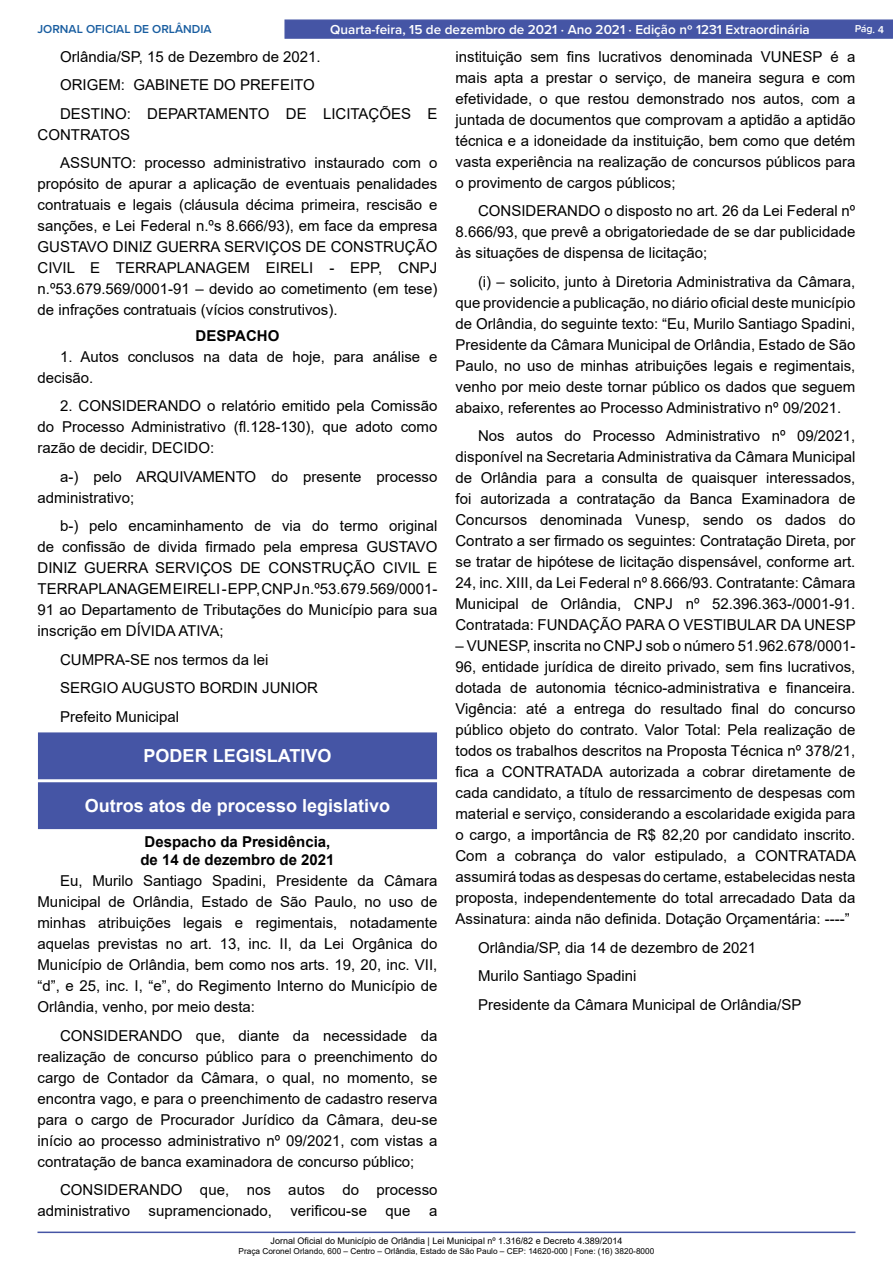
<style>
.page{position:relative;width:893px;height:1263px;background:#fff}
.page>*{position:absolute;margin:0;border:0;box-sizing:border-box;transform-origin:0 0}
.t1{font:700 18px "Arial";color:#fff}
._2_-_Corpo{font:15px/21px "Arial";color:#000;text-align:justify}
._1_-_Cabeçalho{font:700 15px "Arial";color:#000}
.t2{font:600 13.5px "Proxima Nova";color:#fff}
.t3{font:600 12px "Proxima Nova";color:#185da0}
.t4{font:600 10.5px "Proxima Nova";color:#fff}
.t5{font:9px "Arial";color:#000}
.t6{font:8.25px "Arial";color:#000}
</style>
<div class="page">
<hr style="left:38px;top:1231px;width:817px;height:2px;background:#4555a5">
<div style="left:284px;top:19px;width:609px;height:20px;background:#4555a5;border:1px solid #4555a5"></div>
<div style="left:39px;top:733px;width:397px;height:46px;background:#4555a5"></div>
<div style="left:38px;top:732px;width:399px;height:47px;border:1px solid #4555a5"></div>
<div style="left:39px;top:783px;width:397px;height:45px;background:#4555a5"></div>
<div style="left:38px;top:782px;width:399px;height:47px;border:1px solid #4555a5"></div>
<p class="t3" style="left:38px;top:20px;width:176px">JORNAL OFICIAL DE ORLÂNDIA</p>
<p class="t2" style="left:330px;top:19px;width:481px">Quarta-feira, 15 de dezembro de 2021 ⋅ Ano 2021 ⋅ Edição nº 1231 Extraordinária</p>
<p class="t4" style="left:855px;top:21px;width:31px;rotate:2deg">Pág. 4</p>
<p class="_2_-_Corpo" style="left:60px;top:46px;width:262px">Orlândia/SP, 15 de Dezembro de 2021.</p>
<p class="_2_-_Corpo" style="left:60px;top:74px;width:256px">ORIGEM: GABINETE DO PREFEITO</p>
<p class="_2_-_Corpo" style="left:38px;top:103px;width:401px;text-indent:22px">DESTINO: DEPARTAMENTO DE LICITAÇÕES E<br>CONTRATOS</p>
<p class="_2_-_Corpo" style="left:38px;top:152px;width:401px;text-indent:22px">ASSUNTO: processo administrativo instaurado com o propósito de apurar a aplicação de eventuais penalidades contratuais e legais (cláusula décima primeira, rescisão e sanções, e Lei Federal n.ºs 8.666/93), em face da empresa GUSTAVO DINIZ GUERRA SERVIÇOS DE CONSTRUÇÃO CIVIL E TERRAPLANAGEM EIRELI - EPP, CNPJ n.º53.679.569/0001-91 – devido ao cometimento (em tese) de infrações contratuais (vícios construtivos).</p>
<p class="_1_-_Cabeçalho" style="left:196px;top:325px;width:85px">DESPACHO</p>
<p class="_2_-_Corpo" style="left:38px;top:346px;width:401px;text-indent:22px">1. Autos conclusos na data de hoje, para análise e decisão.</p>
<p class="_2_-_Corpo" style="left:38px;top:395px;width:401px;text-indent:22px">2. CONSIDERANDO o relatório emitido pela Comissão do Processo Administrativo (fl.128-130), que adoto como razão de decidir, DECIDO:</p>
<p class="_2_-_Corpo" style="left:38px;top:466px;width:401px;text-indent:22px">a-) pelo ARQUIVAMENTO do presente processo administrativo;</p>
<p class="_2_-_Corpo" style="left:38px;top:515px;width:401px;text-indent:22px">b-) pelo encaminhamento de via do termo original de confissão de divida firmado pela empresa GUSTAVO DINIZ GUERRA SERVIÇOS DE CONSTRUÇÃO CIVIL E TERRAPLANAGEM EIRELI - EPP, CNPJ n.º53.679.569/0001- 91 ao Departamento de Tributações do Município para sua inscrição em DÍVIDA ATIVA;</p>
<p class="_2_-_Corpo" style="left:60px;top:649px;width:210px">CUMPRA-SE nos termos da lei</p>
<p class="_2_-_Corpo" style="left:60px;top:677px;width:260px">SERGIO AUGUSTO BORDIN JUNIOR</p>
<p class="_2_-_Corpo" style="left:60px;top:706px;width:121px">Prefeito Municipal</p>
<p class="t1" style="left:144px;top:743px;width:189px">PODER LEGISLATIVO</p>
<p class="t1" style="left:85px;top:793px;width:307px">Outros atos de processo legislativo</p>
<p class="_1_-_Cabeçalho" style="left:145px;top:831px;width:187px">Despacho da Presidência,</p>
<p class="_1_-_Cabeçalho" style="left:140px;top:849px;width:196px">de 14 de dezembro de 2021</p>
<p class="_2_-_Corpo" style="left:38px;top:870px;width:401px;text-indent:22px">Eu, Murilo Santiago Spadini, Presidente da Câmara Municipal de Orlândia, Estado de São Paulo, no uso de minhas atribuições legais e regimentais, notadamente aquelas previstas no art. 13, inc. II, da Lei Orgânica do Município de Orlândia, bem como nos arts. 19, 20, inc. VII, “d”, e 25, inc. I, “e”, do Regimento Interno do Município de Orlândia, venho, por meio desta:</p>
<p class="_2_-_Corpo" style="left:38px;top:1025px;width:401px;text-indent:22px">CONSIDERANDO que, diante da necessidade da realização de concurso público para o preenchimento do cargo de Contador da Câmara, o qual, no momento, se encontra vago, e para o preenchimento de cadastro reserva para o cargo de Procurador Jurídico da Câmara, deu-se início ao processo administrativo nº 09/2021, com vistas a contratação de banca examinadora de concurso público;</p>
<p class="_2_-_Corpo" style="left:38px;top:1179px;width:401px;text-align:right">CONSIDERANDO que, nos autos do processo administrativo supramencionado, verificou-se que a</p>
<p class="_2_-_Corpo" style="left:455px;top:46px;width:401px">instituição sem fins lucrativos denominada VUNESP é a mais apta a prestar o serviço, de maneira segura e com efetividade, o que restou demonstrado nos autos, com a juntada de documentos que comprovam a aptidão a aptidão técnica e a idoneidade da instituição, bem como que detém vasta experiência na realização de concursos públicos para o provimento de cargos públicos;</p>
<p class="_2_-_Corpo" style="left:455px;top:200px;width:401px;text-indent:22px">CONSIDERANDO o disposto no art. 26 da Lei Federal nº 8.666/93, que prevê a obrigatoriedade de se dar publicidade às situações de dispensa de licitação;</p>
<p class="_2_-_Corpo" style="left:455px;top:271px;width:401px;text-indent:22px">(i) – solicito, junto à Diretoria Administrativa da Câmara, que providencie a publicação, no diário oficial deste município de Orlândia, do seguinte texto: “Eu, Murilo Santiago Spadini, Presidente da Câmara Municipal de Orlândia, Estado de São Paulo, no uso de minhas atribuições legais e regimentais, venho por meio deste tornar público os dados que seguem abaixo, referentes ao Processo Administrativo nº 09/2021.</p>
<p class="_2_-_Corpo" style="left:455px;top:425px;width:402px;text-indent:22px">Nos autos do Processo Administrativo nº 09/2021, disponível na Secretaria Administrativa da Câmara Municipal de Orlândia para a consulta de quaisquer interessados, foi autorizada a contratação da Banca Examinadora de Concursos denominada Vunesp, sendo os dados do Contrato a ser firmado os seguintes: Contratação Direta, por se tratar de hipótese de licitação dispensável, conforme art.<br>24, inc. XIII, da Lei Federal nº 8.666/93. Contratante: Câmara Municipal de Orlândia, CNPJ nº 52.396.363-/0001-91.<br>Contratada: FUNDAÇÃO PARA O VESTIBULAR DA UNESP</p>
<p class="_2_-_Corpo" style="left:455px;top:635px;width:402px">– VUNESP, inscrita no CNPJ sob o número 51.962.678/0001- 96, entidade jurídica de direito privado, sem fins lucrativos, dotada de autonomia técnico-administrativa e financeira.<br>Vigência: até a entrega do resultado final do concurso público objeto do contrato. Valor Total: Pela realização de todos os trabalhos descritos na Proposta Técnica nº 378/21, fica a CONTRATADA autorizada a cobrar diretamente de cada candidato, a título de ressarcimento de despesas com material e serviço, considerando a escolaridade exigida para o cargo, a importância de R$ 82,20 por candidato inscrito.<br>Com a cobrança do valor estipulado, a CONTRATADA assumirá todas as despesas do certame, estabelecidas nesta proposta, independentemente do total arrecadado Data da Assinatura: ainda não definida. Dotação Orçamentária: ----”</p>
<p class="_2_-_Corpo" style="left:478px;top:937px;width:280px">Orlândia/SP, dia 14 de dezembro de 2021</p>
<p class="_2_-_Corpo" style="left:478px;top:965px;width:160px">Murilo Santiago Spadini</p>
<p class="_2_-_Corpo" style="left:478px;top:994px;width:325px">Presidente da Câmara Municipal de Orlândia/SP</p>
<p class="t5" style="left:271px;top:1235px;width:353px">Jornal Oficial do Município de Orlândia | Lei Municipal nº 1.316/82 e Decreto 4.389/2014</p>
<p class="t6" style="left:239px;top:1245px;width:417px">Praça Coronel Orlando, 600 – Centro – Orlândia, Estado de São Paulo – CEP: 14620-000 | Fone: (16) 3820-8000</p>
</div>
